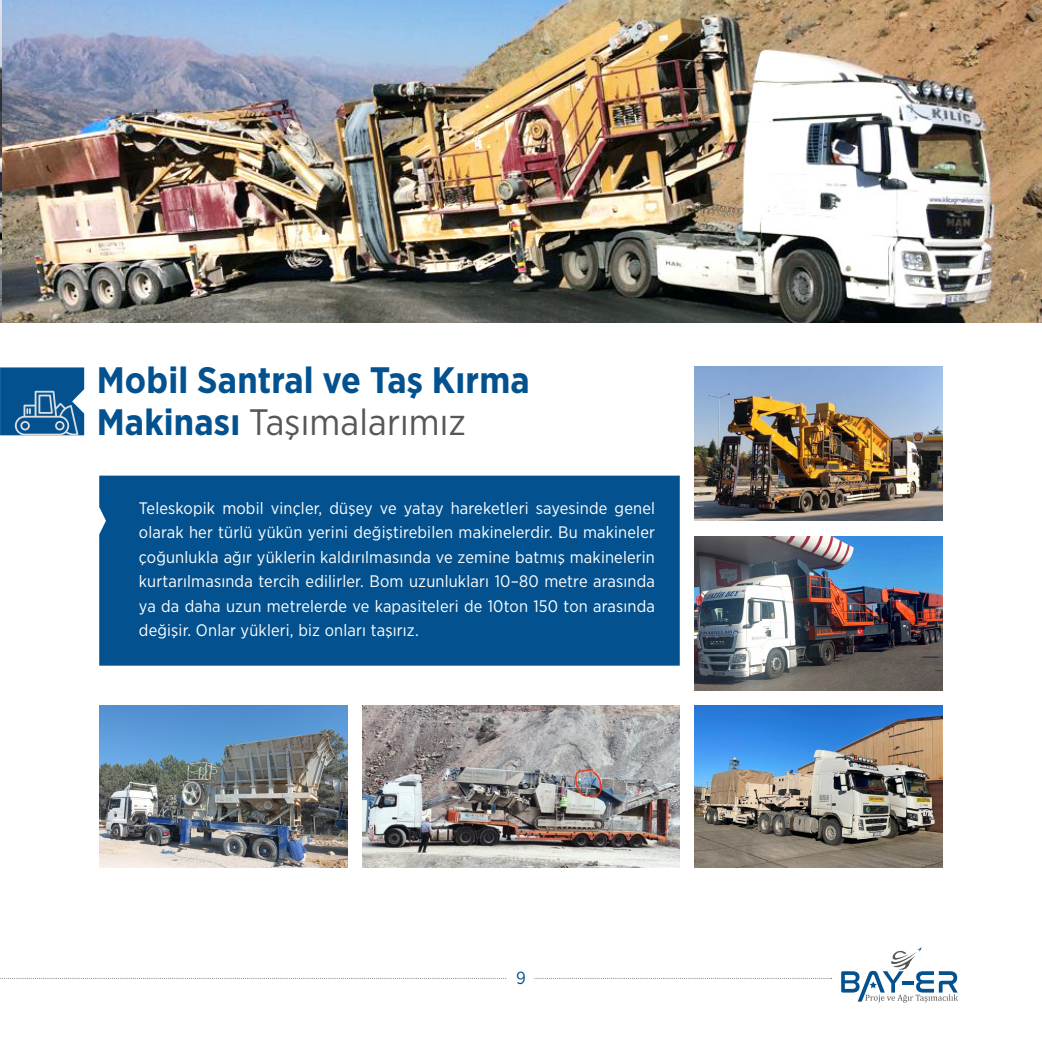
<style>
.page{position:relative;width:1042px;height:1042px;background:#fff}
.page>*{position:absolute;margin:0;border:0;box-sizing:border-box;transform-origin:0 0}
.t1{font:700 36.75px/42px "Gotham Narrow";letter-spacing:.005em;color:#03528f}
.t2{font:17.5px "Gotham Narrow";color:#03528f}
.t3{font:16.62px/24.5px "Gotham Narrow";letter-spacing:.01em;color:#fff;text-align:justify}
.s1{font-weight:400;color:#565757}
</style>
<div class="page">
<svg style="left:0;top:978px;width:831px;height:1px"></svg>
<svg style="left:841px;top:947px;width:117px;height:55px"></svg>
<div style="left:508px;top:956px;width:26px;height:34px;background:#fff"></div>
<img style="left:1px;top:0;width:1041px;height:322px">
<hr style="left:0;top:0;width:1px;height:322px;background:#dcdddf">
<img style="left:99px;top:705px;width:248px;height:162px">
<img style="left:694px;top:705px;width:249px;height:162px">
<img style="left:694px;top:536px;width:249px;height:154px">
<img style="left:694px;top:367px;width:249px;height:153px">
<img style="left:362px;top:705px;width:318px;height:162px">
<div style="left:99px;top:476px;width:581px;height:189px;background:#03528f"></div>
<svg style="left:0;top:367px;width:84px;height:69px"></svg>
<p class="t1" style="left:97px;top:359px;width:434px">Mobil Santral ve Taş Kırma<br>Makinası <span class="s1">Taşımalarımız</span></p>
<p class="t3" style="left:139px;top:495px;width:517px">Teleskopik mobil vinçler, düşey ve yatay hareketleri sayesinde genel olarak her türlü yükün yerini değiştirebilen makinelerdir. Bu makineler çoğunlukla ağır yüklerin kaldırılmasında ve zemine batmış makinelerin kurtarılmasında tercih edilirler. Bom uzunlukları 10–80 metre arasında ya da daha uzun metrelerde ve kapasiteleri de 10ton 150 ton arasında değişir. Onlar yükleri, biz onları taşırız.</p>
<p class="t2" style="left:516px;top:967px;width:11px">9</p>
</div>
